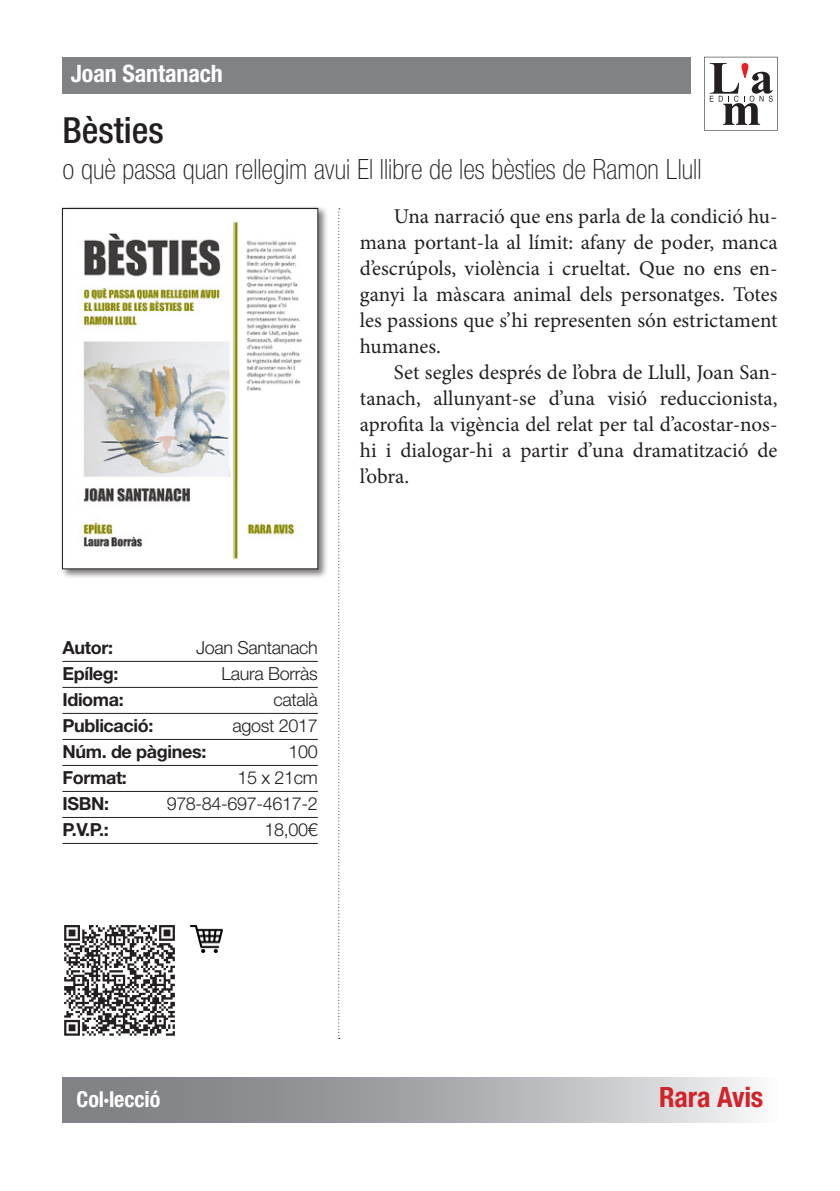
<style>
.page{position:relative;width:840px;height:1191px;background:#fff}
.page>*{position:absolute;margin:0;border:0;box-sizing:border-box;transform-origin:0 0}
.Titols-llibre{font:500 condensed 36px "Helvetica Neue LT Std";color:#231f20}
.subtitols-llibre{font:100 condensed 28px "Helvetica Neue LT Std";color:#231f20}
.Coleccio{font:700 condensed 28px "Helvetica Neue LT Std";letter-spacing:-.005em;color:#d1232a}
.autor{font:700 condensed 24px "Helvetica Neue LT Std";letter-spacing:-.005em;color:#fff}
.Coleccio-2{font:700 condensed 22px "Helvetica Neue LT Std";letter-spacing:-.005em;color:#fff}
.Descripcio{font:21px/26px "Minion Pro";color:#231f20;text-align:justify}
.Fitxa{font:300 18px "Helvetica Neue LT Std";letter-spacing:-.02em;color:#231f20}
.Fitxa-2{font:700 18px "Helvetica Neue LT Std";letter-spacing:-.02em;color:#231f20}
</style>
<div class="page">
<hr style="left:62px;top:661px;width:255px;height:1px;background:#231f20">
<hr style="left:62px;top:687px;width:255px;height:1px;background:#231f20">
<hr style="left:62px;top:713px;width:255px;height:1px;background:#231f20">
<hr style="left:62px;top:739px;width:255px;height:1px;background:#231f20">
<hr style="left:62px;top:765px;width:255px;height:1px;background:#231f20">
<hr style="left:62px;top:791px;width:255px;height:1px;background:#231f20">
<hr style="left:62px;top:817px;width:255px;height:1px;background:#231f20">
<hr style="left:62px;top:843px;width:255px;height:1px;background:#231f20">
<svg style="left:338px;top:208px;width:1px;height:831px"></svg>
<svg style="left:64px;top:925px;width:111px;height:110px"></svg>
<img style="left:191px;top:925px;width:31px;height:28px">
<div style="left:60px;top:206px;width:268px;height:373px;background:#231f20;opacity:.6"></div>
<img style="left:64px;top:210px;width:252px;height:357px">
<div style="left:62px;top:208px;width:256px;height:361px;border:1px solid #231f20"></div>
<div style="left:62px;top:57px;width:629px;height:37px;background:#808285"></div>
<svg style="left:62px;top:1077px;width:691px;height:46px;background:#a9aaad"></svg>
<svg style="left:704px;top:57px;width:73px;height:73px"></svg>
<p class="autor" style="left:71px;top:59px;width:153px">Joan Santanach</p>
<p class="Titols-llibre" style="left:62px;top:108px;width:103px">Bèsties</p>
<p class="subtitols-llibre" style="left:62px;top:153px;width:640px">o què passa quan rellegim avui El llibre de les bèsties de Ramon Llull</p>
<p class="Descripcio" style="left:359px;top:203px;width:419px;text-indent:34px">Una narració que ens parla de la condició hu&shy;mana portant-la al límit: afany de poder, manca d’escrúpols, violència i crueltat. Que no ens en&shy;ganyi la màscara animal dels personatges. Totes les passions que s’hi representen són estrictament humanes.</p>
<p class="Descripcio" style="left:359px;top:359px;width:419px;text-indent:34px">Set segles després de l’obra de Llull, Joan San&shy;tanach, allunyant-se d’una visió reduccionista, aprofita la vigència del relat per tal d’acostar-nos&shy;hi i dialogar-hi a partir d’una dramatització de l’obra.</p>
<p class="Fitxa-2" style="left:62px;top:637px;width:52px">Autor:</p>
<p class="Fitxa" style="left:196px;top:637px;width:123px">Joan Santanach</p>
<p class="Fitxa-2" style="left:62px;top:663px;width:58px">Epíleg:</p>
<p class="Fitxa" style="left:221px;top:663px;width:98px">Laura Borràs</p>
<p class="Fitxa-2" style="left:62px;top:689px;width:63px">Idioma:</p>
<p class="Fitxa" style="left:273px;top:689px;width:46px">català</p>
<p class="Fitxa-2" style="left:62px;top:715px;width:93px">Publicació:</p>
<p class="Fitxa" style="left:232px;top:715px;width:87px">agost 2017</p>
<p class="Fitxa-2" style="left:62px;top:741px;width:145px">Núm. de pàgines:</p>
<p class="Fitxa" style="left:288px;top:741px;width:31px">100</p>
<p class="Fitxa-2" style="left:62px;top:767px;width:66px">Format:</p>
<p class="Fitxa" style="left:237px;top:767px;width:82px">15 x 21cm</p>
<p class="Fitxa-2" style="left:62px;top:793px;width:48px">ISBN:</p>
<p class="Fitxa" style="left:166px;top:793px;width:152px">978-84-697-4617-2</p>
<p class="Fitxa-2" style="left:62px;top:819px;width:48px">P.V.P.:</p>
<p class="Fitxa" style="left:264px;top:819px;width:55px">18,00€</p>
<p class="Coleccio-2" style="left:77px;top:1086px;width:85px">Col·lecció</p>
<p class="Coleccio" style="left:658px;top:1080px;width:106px">Rara Avis</p>
</div>
